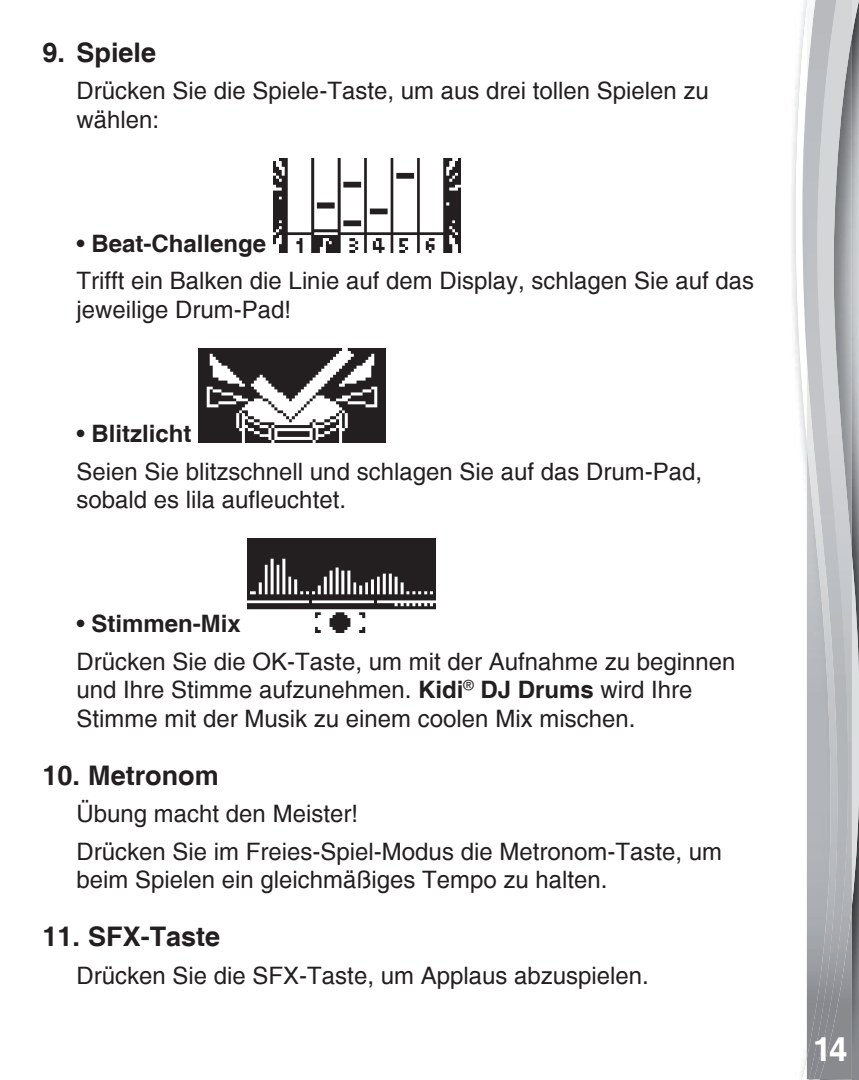
<style>
.page{position:relative;width:859px;height:1080px;background:#fff}
.page>*{position:absolute;margin:0;border:0;box-sizing:border-box;transform-origin:0 0}
.t1{font:700 33px "Helvetica";color:#fff}
.t2{font:700 27px "Helvetica";color:#231f20}
.t3{font:24px/37.2px "Helvetica";color:#231f20}
.s1{font-weight:700}
</style>
<div class="page">
<svg style="left:795px;top:0;width:12px;height:1080px"></svg>
<svg style="left:807px;top:0;width:52px;height:1080px;background:#a1a3a6"></svg>
<img style="left:850px;top:0;width:2px;height:1079px">
<img style="left:840px;top:0;width:10px;height:1079px">
<img style="left:807px;top:0;width:33px;height:1079px">
<img style="left:273px;top:159px;width:187px;height:93px">
<img style="left:198px;top:349px;width:188px;height:93px">
<img style="left:248px;top:539px;width:187px;height:93px">
<p class="t2" style="left:43px;top:36px;width:115px">9. Spiele</p>
<p class="t3" style="left:77px;top:77px;width:634px;line-height:28.8px">Drücken Sie die Spiele-Taste, um aus drei tollen Spielen zu wählen:</p>
<p class="t3" style="left:77px;top:225px;width:679px">• <span class="s1">Beat-Challenge<br></span>Trifft ein Balken die Linie auf dem Display, schlagen Sie auf das</p>
<p class="t3" style="left:77px;top:291px;width:216px">jeweilige Drum-Pad!</p>
<p class="t3" style="left:77px;top:415px;width:627px">• <span class="s1">Blitzlicht<br></span>Seien Sie blitzschnell und schlagen Sie auf das Drum-Pad,</p>
<p class="t3" style="left:77px;top:481px;width:271px">sobald es lila aufleuchtet.</p>
<p class="t3" style="left:77px;top:605px;width:660px">• <span class="s1">Stimmen-Mix<br></span>Drücken Sie die OK-Taste, um mit der Aufnahme zu beginnen</p>
<p class="t3" style="left:77px;top:676px;width:617px;line-height:28.8px">und Ihre Stimme aufzunehmen. <span class="s1">Kidi</span><sup>®</sup> <span class="s1">DJ Drums</span> wird Ihre<br>Stimme mit der Musik zu einem coolen Mix mischen.</p>
<p class="t2" style="left:43px;top:759px;width:178px">10. Metronom</p>
<p class="t3" style="left:77px;top:796px;width:647px">Übung macht den Meister!<br>Drücken Sie im Freies-Spiel-Modus die Metronom-Taste, um</p>
<p class="t3" style="left:77px;top:862px;width:532px">beim Spielen ein gleichmäßiges Tempo zu halten.</p>
<p class="t2" style="left:43px;top:920px;width:179px">11. SFX-Taste</p>
<p class="t3" style="left:77px;top:957px;width:574px">Drücken Sie die SFX-Taste, um Applaus abzuspielen.</p>
<h1 class="t1" style="left:813px;top:1029px;width:36px">14</h1>
</div>
